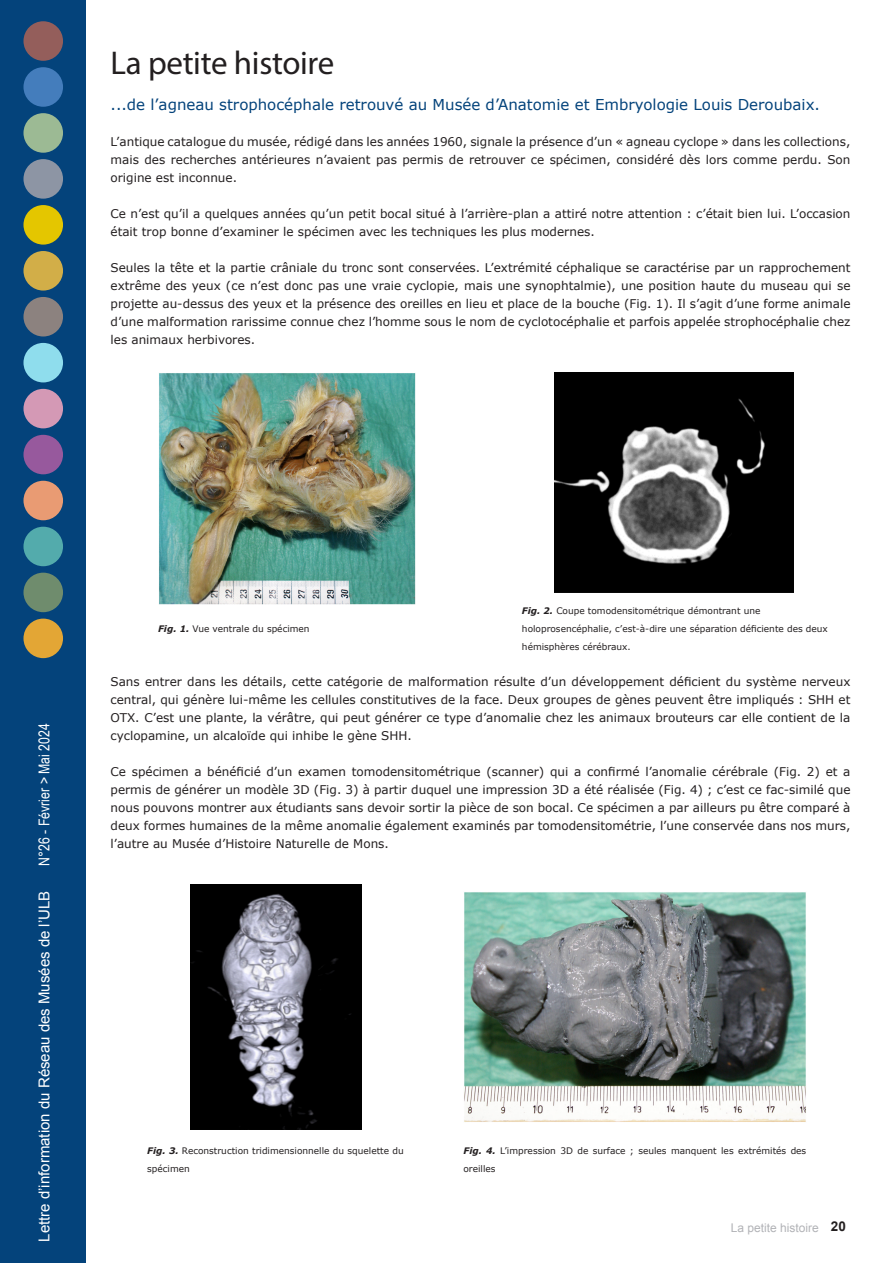
<style>
.page{position:relative;width:893px;height:1263px;background:#fff}
.page>*{position:absolute;margin:0;border:0;box-sizing:border-box;transform-origin:0 0}
.Titre_principal{font:33px "Myriad Pro";letter-spacing:-.01em;color:#231f20}
.Texte_principal{font:15px "Verdana";color:#04437b}
.Titre_Sommaire{font:15px "Arial";color:#fff}
.Titre_Sommaire-2{font:15px "Arial Narrow";color:#fff}
.Texte_principal-2{font:12px/18px "Verdana";color:#231f20;text-align:justify}
.t1{font:12px "Arial";color:#b2b3b7}
.Texte_principal-3{font:9px/18px "Verdana";color:#231f20}
.s1{font-weight:700;font-style:italic}
.s2{font-weight:700;font-size:13.5px;color:#231f20}
</style>
<div class="page">
<div style="left:0;top:0;width:85px;height:1263px;background:#04437b"></div>
<div style="left:23px;top:67px;width:40px;height:40px;background:#447dbc;border-radius:50%"></div>
<div style="left:23px;top:113px;width:40px;height:40px;background:#9cba94;border-radius:50%"></div>
<div style="left:23px;top:159px;width:40px;height:40px;background:#8d95a4;border-radius:50%"></div>
<div style="left:23px;top:527px;width:40px;height:39px;background:#53abac;border-radius:50%"></div>
<div style="left:23px;top:251px;width:40px;height:40px;background:#d2ae48;border-radius:50%"></div>
<div style="left:23px;top:297px;width:40px;height:39px;background:#8c827f;border-radius:50%"></div>
<div style="left:23px;top:343px;width:40px;height:39px;background:#8fdded;border-radius:50%"></div>
<div style="left:23px;top:389px;width:40px;height:39px;background:#d499b5;border-radius:50%"></div>
<div style="left:23px;top:435px;width:40px;height:39px;background:#97599d;border-radius:50%"></div>
<div style="left:23px;top:481px;width:40px;height:39px;background:#e99b73;border-radius:50%"></div>
<div style="left:23px;top:573px;width:40px;height:39px;background:#6f8c6d;border-radius:50%"></div>
<div style="left:23px;top:619px;width:40px;height:39px;background:#e3a635;border-radius:50%"></div>
<div style="left:23px;top:21px;width:40px;height:40px;background:#945e5b;border-radius:50%"></div>
<div style="left:23px;top:205px;width:40px;height:40px;background:#e4c600;border-radius:50%"></div>
<img style="left:159px;top:373px;width:257px;height:232px">
<img style="left:554px;top:372px;width:239px;height:221px">
<img style="left:190px;top:884px;width:172px;height:246px">
<img style="left:464px;top:892px;width:342px;height:230px">
<p class="Titre_principal" style="left:111px;top:43px;width:225px">La petite histoire</p>
<p class="Texte_principal" style="left:111px;top:95px;width:711px">...de l’agneau strophocéphale retrouvé au Musée d’Anatomie et Embryologie Louis Deroubaix.</p>
<p class="Texte_principal-2" style="left:111px;top:133px;width:741px">L’antique catalogue du musée, rédigé dans les années 1960, signale la présence d’un « agneau cyclope » dans les collections, mais des recherches antérieures n’avaient pas permis de retrouver ce spécimen, considéré dès lors comme perdu. Son origine est inconnue.</p>
<p class="Texte_principal-2" style="left:111px;top:205px;width:741px">Ce n’est qu’il a quelques années qu’un petit bocal situé à l’arrière-plan a attiré notre attention : c’était bien lui. L’occasion était trop bonne d’examiner le spécimen avec les techniques les plus modernes.</p>
<p class="Texte_principal-2" style="left:111px;top:259px;width:741px">Seules la tête et la partie crâniale du tronc sont conservées. L’extrémité céphalique se caractérise par un rapprochement extrême des yeux (ce n’est donc pas une vraie cyclopie, mais une synophtalmie), une position haute du museau qui se projette au-dessus des yeux et la présence des oreilles en lieu et place de la bouche (Fig. 1). Il s’agit d’une forme animale d’une malformation rarissime connue chez l’homme sous le nom de cyclotocéphalie et parfois appelée strophocéphalie chez les animaux herbivores.</p>
<p class="Titre_Sommaire-2" style="left:33px;top:866px;width:144px;rotate:-90deg">N°26 - Février &gt; Mai 2024</p>
<p class="Titre_Sommaire" style="left:35px;top:1242px;width:352px;rotate:-90deg">Lettre d’information du Réseau des Musées de l’ULB</p>
<p class="Texte_principal-3" style="left:158px;top:620px;width:153px"><span class="s1">Fig. 1.</span> Vue ventrale du spécimen</p>
<p class="Texte_principal-3" style="left:522px;top:602px;width:307px"><span class="s1">Fig. 2.</span> Coupe tomodensitométrique démontrant une holoprosencéphalie, c’est-à-dire une séparation déficiente des deux hémisphères cérébraux.</p>
<p class="Texte_principal-2" style="left:111px;top:673px;width:741px">Sans entrer dans les détails, cette catégorie de malformation résulte d’un développement déficient du système nerveux central, qui génère lui-même les cellules constitutives de la face. Deux groupes de gènes peuvent être impliqués : SHH et OTX. C’est une plante, la vérâtre, qui peut générer ce type d’anomalie chez les animaux brouteurs car elle contient de la cyclopamine, un alcaloïde qui inhibe le gène SHH.</p>
<p class="Texte_principal-2" style="left:111px;top:763px;width:741px">Ce spécimen a bénéficié d’un examen tomodensitométrique (scanner) qui a confirmé l’anomalie cérébrale (Fig. 2) et a permis de générer un modèle 3D (Fig. 3) à partir duquel une impression 3D a été réalisée (Fig. 4) ; c’est ce fac-similé que nous pouvons montrer aux étudiants sans devoir sortir la pièce de son bocal. Ce spécimen a par ailleurs pu être comparé à deux formes humaines de la même anomalie également examinés par tomodensitométrie, l’une conservée dans nos murs, l’autre au Musée d’Histoire Naturelle de Mons.</p>
<p class="Texte_principal-3" style="left:147px;top:1142px;width:258px"><span class="s1">Fig. 3.</span> Reconstruction tridimensionnelle du squelette du spécimen</p>
<p class="Texte_principal-3" style="left:463px;top:1142px;width:344px"><span class="s1">Fig. 4.</span> L’impression 3D de surface ; seules manquent les extrémités des oreilles</p>
<p class="t1" style="left:731px;top:1219px;width:116px">La petite histoire <span class="s2">20</span></p>
</div>
